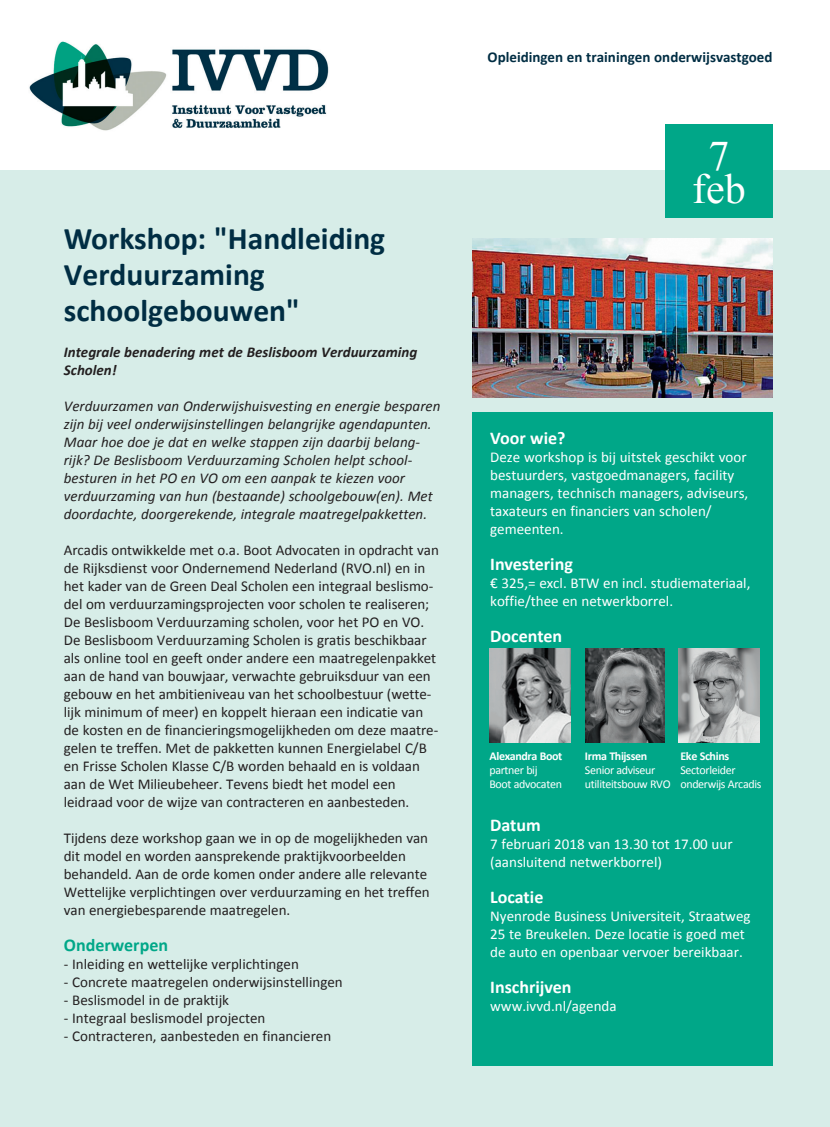
<style>
.page{position:relative;width:830px;height:1127px;background:#fff}
.page>*{position:absolute;margin:0;border:0;box-sizing:border-box;transform-origin:0 0}
.t1{font:41.85px/33px "Times New Roman";color:#fff;text-align:center}
.t2{font:700 31.5px/36px "Calibri";color:#002d43}
.t3{font:700 18px "Calibri";color:#fff}
.t4{font:700 18px "Calibri";color:#00a788}
.t5{font:15px/18px "Calibri";letter-spacing:-.005em;color:#231f20}
.t6{font:15px/18px "Calibri";color:#fff}
.t7{font:italic 15px/18px "Calibri";color:#231f20}
.t8{font:italic 700 15px/18px "Calibri";color:#231f20}
.t9{font:700 15px "Calibri";color:#002d43}
.t10{font:12px/14.4px "Calibri";letter-spacing:-.03em;color:#fff}
.t11{font:700 12px "Calibri";letter-spacing:-.03em;color:#fff}
</style>
<div class="page">
<img style="left:29px;top:41px;width:300px;height:90px">
<div style="left:0;top:171px;width:829px;height:956px;background:#d7ede8"></div>
<img style="left:472px;top:239px;width:300px;height:159px">
<div style="left:665px;top:125px;width:107px;height:93px;background:#00a788"></div>
<div style="left:472px;top:412px;width:300px;height:653px;background:#00a788"></div>
<img style="left:489px;top:648px;width:81px;height:94px">
<img style="left:585px;top:648px;width:79px;height:94px">
<img style="left:678px;top:648px;width:81px;height:94px">
<h2 class="t2" style="left:64px;top:221px;width:323px">Workshop: "Handleiding<br>Verduurzaming schoolgebouwen"</h2>
<p class="t8" style="left:64px;top:343px;width:355px">Integrale benadering met de Beslisboom Verduurzaming<br>Scholen!</p>
<p class="t7" style="left:64px;top:396px;width:378px">Verduurzamen van Onderwijshuisvesting en energie besparen zijn bij veel onderwijsinstellingen belangrijke agendapunten.<br>Maar hoe doe je dat en welke stappen zijn daarbij belang&shy;rijk? De Beslisboom Verduurzaming Scholen helpt school&shy;besturen in het PO en VO om een aanpak te kiezen voor verduurzaming van hun (bestaande) schoolgebouw(en). Met doordachte, doorgerekende, integrale maatregelpakketten.</p>
<p class="t5" style="left:64px;top:541px;width:376px">Arcadis ontwikkelde met o.a. Boot Advocaten in opdracht van de Rijksdienst voor Ondernemend Nederland (RVO.nl) en in het kader van de Green Deal Scholen een integraal beslismo&shy;del om verduurzamingsprojecten voor scholen te realiseren; De Beslisboom Verduurzaming scholen, voor het PO en VO.<br>De Beslisboom Verduurzaming Scholen is gratis beschikbaar als online tool en geeft onder andere een maatregelenpakket aan de hand van bouwjaar, verwachte gebruiksduur van een gebouw en het ambitieniveau van het schoolbestuur (wette&shy;lijk minimum of meer) en koppelt hieraan een indicatie van de kosten en de financieringsmogelijkheden om deze maatre&shy;gelen te treffen. Met de pakketten kunnen Energielabel C/B en Frisse Scholen Klasse C/B worden behaald en is voldaan aan de Wet Milieubeheer. Tevens biedt het model een leidraad voor de wijze van contracteren en aanbesteden.</p>
<p class="t5" style="left:64px;top:829px;width:367px">Tijdens deze workshop gaan we in op de mogelijkheden van dit model en worden aansprekende praktijkvoorbeelden behandeld. Aan de orde komen onder andere alle relevante Wettelijke verplichtingen over verduurzaming en het treffen van energiebesparende maatregelen.</p>
<p class="t4" style="left:64px;top:934px;width:106px">Onderwerpen</p>
<p class="t5" style="left:64px;top:955px;width:236px">- Inleiding en wettelijke verplichtingen</p>
<p class="t5" style="left:64px;top:973px;width:280px">- Concrete maatregelen onderwijsinstellingen</p>
<p class="t5" style="left:64px;top:991px;width:167px">- Beslismodel in de praktijk</p>
<p class="t5" style="left:64px;top:1009px;width:203px">- Integraal beslismodel projecten</p>
<p class="t5" style="left:64px;top:1027px;width:269px">- Contracteren, aanbesteden en financieren</p>
<p class="t9" style="left:487px;top:47px;width:286px">Opleidingen en trainingen onderwijsvastgoed</p>
<h1 class="t1" style="left:692px;top:138px;width:55px">7 feb</h1>
<p class="t3" style="left:490px;top:426px;width:77px">Voor wie?</p>
<p class="t6" style="left:490px;top:448px;width:259px">Deze workshop is bij uitstek geschikt voor bestuurders, vastgoedmanagers, facility managers, technisch managers, adviseurs, taxateurs en financiers van scholen/ gemeenten.</p>
<p class="t3" style="left:490px;top:552px;width:84px">Investering</p>
<p class="t6" style="left:490px;top:574px;width:262px">€ 325,= excl. BTW en incl. studiemateriaal, koffie/thee en netwerkborrel.</p>
<p class="t3" style="left:490px;top:624px;width:73px">Docenten</p>
<p class="t11" style="left:489px;top:748px;width:74px">Alexandra Boot</p>
<p class="t10" style="left:489px;top:763px;width:74px">partner bij<br>Boot advocaten</p>
<p class="t11" style="left:584px;top:748px;width:64px">Irma Thijssen</p>
<p class="t10" style="left:584px;top:763px;width:87px">Senior adviseur utiliteitsbouw RVO</p>
<p class="t11" style="left:680px;top:748px;width:50px">Eke Schins</p>
<p class="t10" style="left:680px;top:763px;width:82px">Sectorleider onderwijs Arcadis</p>
<p class="t3" style="left:490px;top:813px;width:52px">Datum</p>
<p class="t6" style="left:490px;top:835px;width:244px">7 februari 2018 van 13.30 tot 17.00 uur (aansluitend netwerkborrel)</p>
<p class="t3" style="left:490px;top:885px;width:55px">Locatie</p>
<p class="t6" style="left:490px;top:907px;width:262px">Nyenrode Business Universiteit, Straatweg<br>25 te Breukelen. Deze locatie is goed met de auto en openbaar vervoer bereikbaar.</p>
<p class="t3" style="left:490px;top:975px;width:83px">Inschrijven</p>
<p class="t6" style="left:490px;top:997px;width:128px">www.ivvd.nl/agenda</p>
</div>
